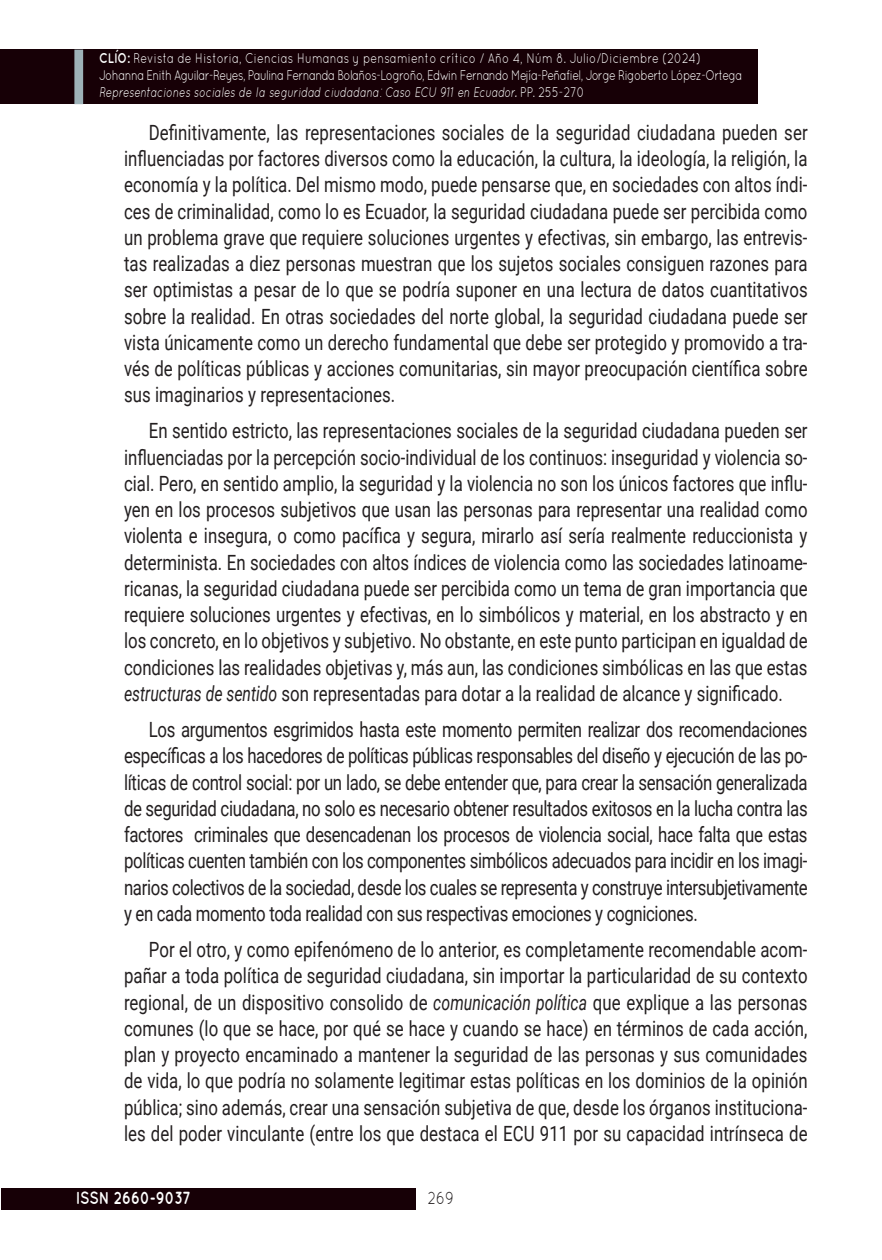
<style>
.page{position:relative;width:882px;height:1260px;background:#fff}
.page>*{position:absolute;margin:0;border:0;box-sizing:border-box;transform-origin:0 0}
.Art_parrafo_base{font:21px/26.2px "Roboto";color:#231f20;text-align:justify;scale:.8 1}
.t1{font:700 17.5px "Quicksand";color:#fff;scale:.8 1}
.t2{font:17.5px "Quicksand";color:#231f20;scale:.8 1}
.t3{font:14px/16.8px "Quicksand";letter-spacing:-.05em;color:#fff;scale:.8 1}
.s1{font-weight:700}
.s2{font-style:italic}
</style>
<div class="page">
<div style="left:1px;top:50px;width:757px;height:54px;background:#170006"></div>
<div style="left:1px;top:1188px;width:414px;height:22px;background:#170006"></div>
<div style="left:74px;top:50px;width:9px;height:54px;background:#9eb2b8"></div>
<p class="t3" style="left:99px;top:49px;width:805px"><span class="s1">CLÍO:</span> Revista de Historia, Ciencias Humanas y pensamiento crítico / Año 4, Núm 8. Julio/Diciembre (2024)<br>Johanna Enith Aguilar-Reyes, Paulina Fernanda Bolaños-Logroño, Edwin Fernando Mejía-Peñafiel, Jorge Rigoberto López-Ortega<br><span class="s2">Representaciones sociales de la seguridad ciudadana: Caso ECU 911 en Ecuador.</span> PP. 255-270</p>
<p class="Art_parrafo_base" style="left:124px;top:118px;width:856px;text-indent:25px">Definitivamente, las representaciones sociales de la seguridad ciudadana pueden ser influenciadas por factores diversos como la educación, la cultura, la ideología, la religión, la economía y la política. Del mismo modo, puede pensarse que, en sociedades con altos índi&shy;ces de criminalidad, como lo es Ecuador, la seguridad ciudadana puede ser percibida como un problema grave que requiere soluciones urgentes y efectivas, sin embargo, las entrevis&shy;tas realizadas a diez personas muestran que los sujetos sociales consiguen razones para ser optimistas a pesar de lo que se podría suponer en una lectura de datos cuantitativos sobre la realidad. En otras sociedades del norte global, la seguridad ciudadana puede ser vista únicamente como un derecho fundamental que debe ser protegido y promovido a tra&shy;vés de políticas públicas y acciones comunitarias, sin mayor preocupación científica sobre sus imaginarios y representaciones.</p>
<p class="Art_parrafo_base" style="left:124px;top:417px;width:856px;text-indent:25px">En sentido estricto, las representaciones sociales de la seguridad ciudadana pueden ser influenciadas por la percepción socio-individual de los continuos: inseguridad y violencia so&shy;cial. Pero, en sentido amplio, la seguridad y la violencia no son los únicos factores que influ&shy;yen en los procesos subjetivos que usan las personas para representar una realidad como violenta e insegura, o como pacífica y segura, mirarlo así sería realmente reduccionista y determinista. En sociedades con altos índices de violencia como las sociedades latinoame&shy;ricanas, la seguridad ciudadana puede ser percibida como un tema de gran importancia que requiere soluciones urgentes y efectivas, en lo simbólicos y material, en los abstracto y en los concreto, en lo objetivos y subjetivo. No obstante, en este punto participan en igualdad de condiciones las realidades objetivas y, más aun, las condiciones simbólicas en las que estas <span class="s2">estructuras de sentido</span> son representadas para dotar a la realidad de alcance y significado.</p>
<p class="Art_parrafo_base" style="left:124px;top:716px;width:856px;text-indent:25px">Los argumentos esgrimidos hasta este momento permiten realizar dos recomendaciones específicas a los hacedores de políticas públicas responsables del diseño y ejecución de las po&shy;líticas de control social: por un lado, se debe entender que, para crear la sensación generalizada de seguridad ciudadana, no solo es necesario obtener resultados exitosos en la lucha contra las factores criminales que desencadenan los procesos de violencia social, hace falta que estas políticas cuenten también con los componentes simbólicos adecuados para incidir en los imagi&shy;narios colectivos de la sociedad, desde los cuales se representa y construye intersubjetivamente y en cada momento toda realidad con sus respectivas emociones y cogniciones.</p>
<p class="Art_parrafo_base" style="left:124px;top:936px;width:856px;text-indent:25px">Por el otro, y como epifenómeno de lo anterior, es completamente recomendable acom&shy;pañar a toda política de seguridad ciudadana, sin importar la particularidad de su contexto regional, de un dispositivo consolido de <span class="s2">comunicación política</span> que explique a las personas comunes (lo que se hace, por qué se hace y cuando se hace) en términos de cada acción, plan y proyecto encaminado a mantener la seguridad de las personas y sus comunidades de vida, lo que podría no solamente legitimar estas políticas en los dominios de la opinión pública; sino además, crear una sensación subjetiva de que, desde los órganos instituciona&shy;les del poder vinculante (entre los que destaca el ECU 911 por su capacidad intrínseca de</p>
<p class="t1" style="left:76px;top:1188px;width:145px">ISSN 2660-9037</p>
<p class="t2" style="left:428px;top:1188px;width:34px">269</p>
</div>
